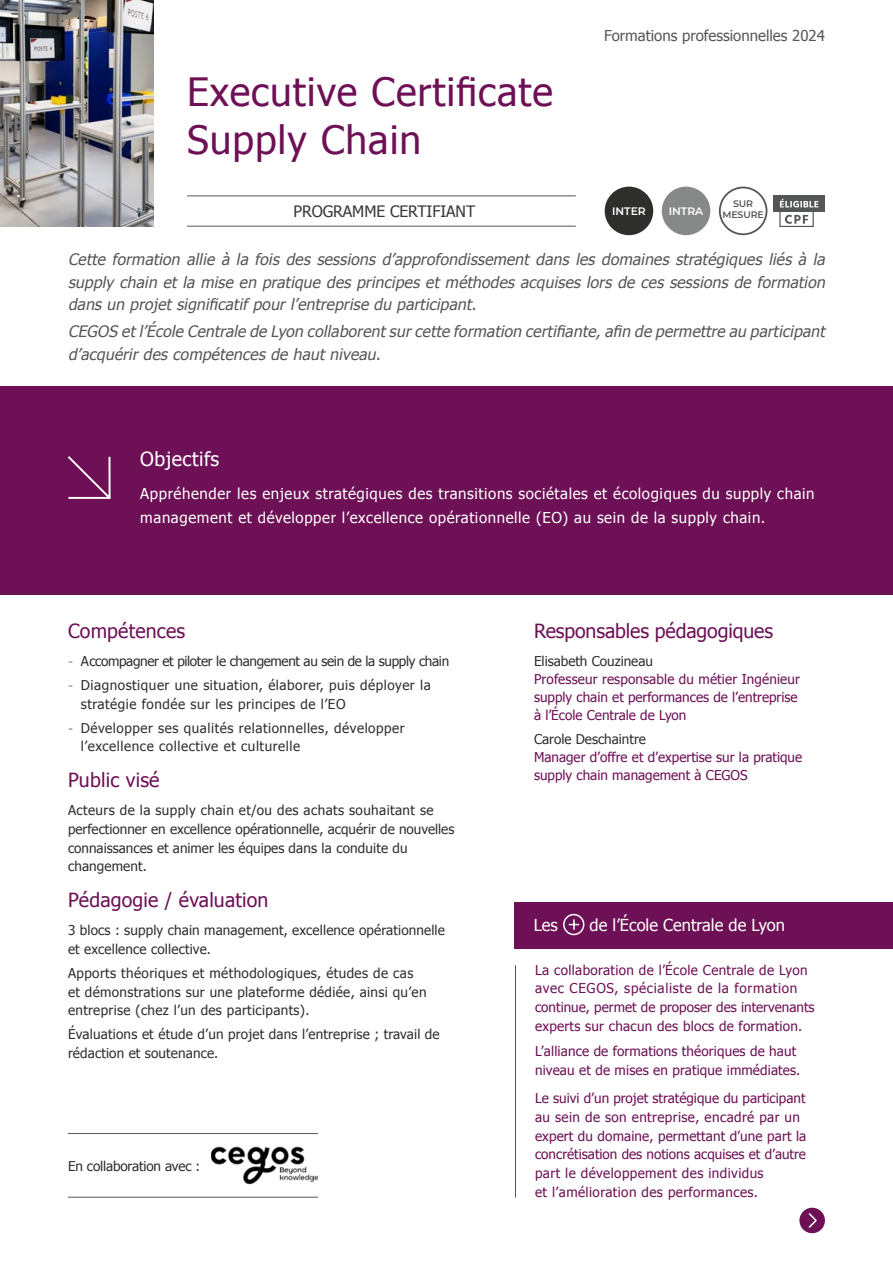
<style>
.page{position:relative;width:893px;height:1263px;background:#fff}
.page>*{position:absolute;margin:0;border:0;box-sizing:border-box;transform-origin:0 0}
.t1{font:39px/48px "Tahoma";letter-spacing:.025em;color:#6d1055}
.t2{font:19.5px "Tahoma";letter-spacing:.01em;color:#6d1055}
.t3{font:19.5px "Tahoma";letter-spacing:.025em;color:#fff}
.t4{font:16.5px "Tahoma";color:#fff}
.t5{font:italic 15.75px/22.5px "Tahoma";color:#555756;text-align:justify}
.t6{font:15.75px "Tahoma";letter-spacing:-.005em;color:#383937}
.t7{font:15px/24px "Tahoma";letter-spacing:.04em;color:#fff}
.t8{font:15px "Tahoma";color:#555756}
.t9{font:13.5px/18.8px "Tahoma";letter-spacing:.01em;color:#6d1055}
.t10{font:13.5px/18.8px "Tahoma";letter-spacing:.015em;color:#2e2f2d}
.t11{font:13.5px/24px "Tahoma";letter-spacing:.04em;color:#2e2f2d}
.t12{font:13.5px "Tahoma";letter-spacing:-.01em;color:#2e2f2d}
.t13{font:600 10.8px "Montserrat";color:#fff}
.t14{font:600 9.45px/11.4px "Montserrat";letter-spacing:-.015em;color:#555756;text-align:center}
.s1{font-family:"Montserrat";font-weight:500;font-size:14.1px;color:#878988}
</style>
<div class="page">
<div style="left:514px;top:902px;width:379px;height:46px;background:#6d1055"></div>
<hr style="left:515px;top:965px;width:1px;height:232px;background:#555756">
<div style="left:563px;top:914px;width:21px;height:21px;border:2px solid #fff;border-radius:50%"></div>
<svg style="left:569px;top:919px;width:10px;height:11px"></svg>
<div style="left:0;top:386px;width:893px;height:209px;background:#6d1055"></div>
<img style="left:0;top:0;width:153px;height:226px">
<div style="left:799px;top:1208px;width:26px;height:25px;background:#6d1055;border-radius:50%"></div>
<svg style="left:808px;top:1213px;width:9px;height:15px"></svg>
<svg style="left:67px;top:456px;width:44px;height:43px"></svg>
<hr style="left:187px;top:196px;width:389px;height:1px;background:#555756">
<hr style="left:187px;top:226px;width:389px;height:1px;background:#555756">
<div style="left:606px;top:188px;width:46px;height:46px;background:#2e2f2d;border-radius:50%"></div>
<div style="left:605px;top:187px;width:48px;height:48px;border:2px solid #2e2f2d;border-radius:50%"></div>
<div style="left:663px;top:188px;width:46px;height:46px;background:#878988;border-radius:50%"></div>
<div style="left:662px;top:187px;width:48px;height:48px;border:2px solid #878988;border-radius:50%"></div>
<div style="left:719px;top:187px;width:48px;height:48px;border:2px solid #555756;border-radius:50%"></div>
<div style="left:779px;top:210px;width:35px;height:17px;border:1px solid #555756"></div>
<svg style="left:785px;top:215px;width:23px;height:9px"></svg>
<div style="left:773px;top:195px;width:52px;height:17px;background:#555756"></div>
<svg style="left:780px;top:199px;width:38px;height:8px"></svg>
<hr style="left:68px;top:1133px;width:250px;height:1px;background:#555756">
<hr style="left:68px;top:1197px;width:250px;height:1px;background:#555756">
<img style="left:211px;top:1146px;width:107px;height:39px">
<h1 class="t1" style="left:187px;top:66px;width:367px">Executive Certificate<br>Supply Chain</h1>
<p class="t6" style="left:293px;top:201px;width:183px">PROGRAMME CERTIFIANT</p>
<p class="t8" style="left:604px;top:26px;width:222px">Formations professionnelles 2024</p>
<p class="t13" style="left:612px;top:203px;width:35px">INTER</p>
<p class="t13" style="left:669px;top:203px;width:36px">INTRA</p>
<p class="t14" style="left:722px;top:197px;width:43px">SUR<br>MESURE</p>
<p class="t5" style="left:68px;top:248px;width:762px">Cette formation allie à la fois des sessions d’approfondissement dans les domaines stratégiques liés à la supply chain et la mise en pratique des principes et méthodes acquises lors de ces sessions de formation dans un projet significatif pour l’entreprise du participant.</p>
<p class="t5" style="left:68px;top:320px;width:762px">CEGOS etl’École Centrale de Lyon collaborentsurcette formation certifiante,afin de permettre au participant d’acquérir des compétences de haut niveau.</p>
<h2 class="t3" style="left:140px;top:446px;width:80px">Objectifs</h2>
<p class="t7" style="left:140px;top:480px;width:676px">Appréhender les enjeux stratégiques des transitions sociétales et écologiques du supply chain management et développer l’excellence opérationnelle (EO) au sein de la supply chain.</p>
<h2 class="t2" style="left:68px;top:617px;width:119px">Compétences</h2>
<p class="t10" style="left:68px;top:648px;width:383px;line-height:24px"><span class="s1">‐</span> Accompagner et piloter le changement au sein de la supply chain <span class="s1">‐</span> Diagnostiquer une situation, élaborer, puis déployer la</p>
<p class="t11" style="left:68px;top:691px;width:338px;text-indent:13px">stratégie fondée sur les principes de l’EO<br><span class="s1">‐</span> Développer ses qualités relationnelles, développer</p>
<p class="t11" style="left:81px;top:734px;width:221px">l’excellence collective et culturelle</p>
<h2 class="t2" style="left:68px;top:767px;width:93px">Public visé</h2>
<p class="t10" style="left:68px;top:800px;width:388px">Acteurs de la supply chain et/ou des achats souhaitant se perfectionner en excellence opérationnelle, acquérir de nouvelles connaissances et animer les équipes dans la conduite du changement.</p>
<h2 class="t2" style="left:68px;top:887px;width:202px">Pédagogie / évaluation</h2>
<p class="t10" style="left:68px;top:920px;width:378px">3 blocs : supply chain management, excellence opérationnelle et excellence collective.</p>
<p class="t10" style="left:68px;top:963px;width:360px">Apports théoriques et méthodologiques, études de cas et démonstrations sur une plateforme dédiée, ainsi qu’en entreprise (chez l’un des participants).</p>
<p class="t10" style="left:68px;top:1024px;width:373px">Évaluations et étude d’un projet dans l’entreprise ; travail de rédaction et soutenance.</p>
<p class="t12" style="left:68px;top:1156px;width:134px">En collaboration avec :</p>
<h2 class="t2" style="left:534px;top:617px;width:241px">Responsables pédagogiques</h2>
<p class="t10" style="left:534px;top:651px;width:121px">Elisabeth Couzineau</p>
<p class="t9" style="left:534px;top:669px;width:267px;line-height:18px">Professeur responsable du métier Ingénieur supply chain et performances de l’entreprise à l’École Centrale de Lyon</p>
<p class="t10" style="left:534px;top:729px;width:113px">Carole Deschaintre</p>
<p class="t9" style="left:534px;top:747px;width:270px;line-height:18px">Manager d’offre et d’expertise sur la pratique supply chain management à CEGOS</p>
<p class="t4" style="left:534px;top:914px;width:26px">Les</p>
<p class="t4" style="left:590px;top:914px;width:197px">de l’École Centrale de Lyon</p>
<p class="t9" style="left:535px;top:960px;width:281px">La collaboration de l’École Centrale de Lyon avec CEGOS, spécialiste de la formation continue, permet de proposer des intervenants experts sur chacun des blocs de formation.</p>
<p class="t9" style="left:535px;top:1041px;width:267px">L’alliance de formations théoriques de haut niveau et de mises en pratique immédiates.</p>
<p class="t9" style="left:535px;top:1088px;width:273px">Le suivi d’un projet stratégique du participant au sein de son entreprise, encadré par un expert du domaine, permettant d’une part la concrétisation des notions acquises et d’autre part le développement des individus<br>et l’amélioration des performances.</p>
</div>
